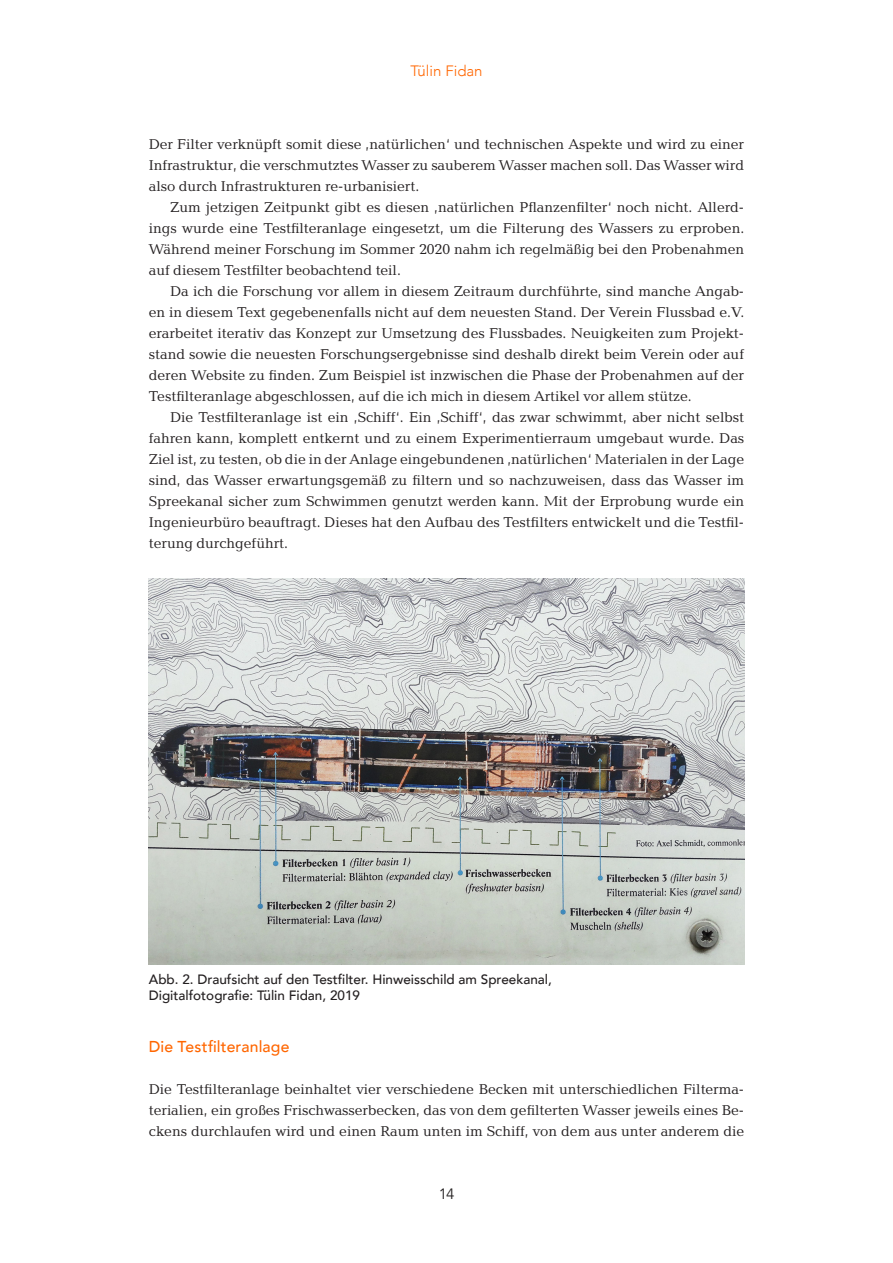
<style>
.page{position:relative;width:893px;height:1263px;background:#fff}
.page>*{position:absolute;margin:0;border:0;box-sizing:border-box;transform-origin:0 0}
.ZW{font:500 15.75px "Avenir";letter-spacing:.01em;color:#f60}
.Kopfzeile{font:300 15px "Avenir";color:#f60}
.ZW-2{font:15px "Avenir";color:#231f20}
.Fließtext{font:14.7px/21px "Baltica";color:#231f20;text-align:justify}
._1__Absatz{font:14.7px/21px "Baltica";color:#231f20;text-align:justify}
.BU{font:500 13.5px/16.2px "Avenir";color:#231f20}
</style>
<div class="page">
<img style="left:149px;top:578px;width:595px;height:387px">
<p class="Kopfzeile" style="left:410px;top:62px;width:74px">Tülin Fidan</p>
<p class="Fließtext" style="left:149px;top:134px;width:597px">Der Filter verknüpft somit diese ‚natürlichen‘ und technischen Aspekte und wird zu einer Infrastruktur, die verschmutztes Wasser zu sauberem Wasser machen soll. Das Wasser wird also durch Infrastrukturen re-urbanisiert.</p>
<p class="Fließtext" style="left:149px;top:197px;width:597px;text-indent:21px">Zum jetzigen Zeitpunkt gibt es diesen ‚natürlichen Pflanzenfilter‘ noch nicht. Allerd&shy;ings wurde eine Testfilteranlage eingesetzt, um die Filterung des Wassers zu erproben.<br>Während meiner Forschung im Sommer 2020 nahm ich regelmäßig bei den Probenahmen auf diesem Testfilter beobachtend teil.</p>
<p class="Fließtext" style="left:149px;top:281px;width:597px;text-indent:21px">Da ich die Forschung vor allem in diesem Zeitraum durchführte, sind manche Angab&shy;en in diesem Text gegebenenfalls nicht auf dem neuesten Stand. Der Verein Flussbad e.V. erarbeitet iterativ das Konzept zur Umsetzung des Flussbades. Neuigkeiten zum Projekt&shy;stand sowie die neuesten Forschungsergebnisse sind deshalb direkt beim Verein oder auf deren Website zu finden. Zum Beispiel ist inzwischen die Phase der Probenahmen auf der Testfilteranlage abgeschlossen, auf die ich mich in diesem Artikel vor allem stütze.</p>
<p class="Fließtext" style="left:149px;top:407px;width:597px;text-indent:21px">Die Testfilteranlage ist ein ‚Schiff‘. Ein ‚Schiff‘, das zwar schwimmt, aber nicht selbst fahren kann, komplett entkernt und zu einem Experimentierraum umgebaut wurde. Das Ziel ist, zu testen, ob die in der Anlage eingebundenen ‚natürlichen‘ Materialen in der Lage sind, das Wasser erwartungsgemäß zu filtern und so nachzuweisen, dass das Wasser im Spreekanal sicher zum Schwimmen genutzt werden kann. Mit der Erprobung wurde ein Ingenieurbüro beauftragt. Dieses hat den Aufbau des Testfilters entwickelt und die Testfil&shy;terung durchgeführt.</p>
<p class="BU" style="left:149px;top:970px;width:405px">Abb. 2. Draufsicht auf den Testfilter. Hinweisschild am Spreekanal,<br>Digitalfotografie: Tülin Fidan, 2019</p>
<p class="ZW" style="left:149px;top:1032px;width:142px">Die Testfilteranlage</p>
<p class="_1__Absatz" style="left:149px;top:1079px;width:597px">Die Testfilteranlage beinhaltet vier verschiedene Becken mit unterschiedlichen Filterma&shy;terialien, ein großes Frischwasserbecken, das von dem gefilterten Wasser jeweils eines Be&shy;ckens durchlaufen wird und einen Raum unten im Schiff, von dem aus unter anderem die</p>
<p class="ZW-2" style="left:439px;top:1184px;width:17px">14</p>
</div>
